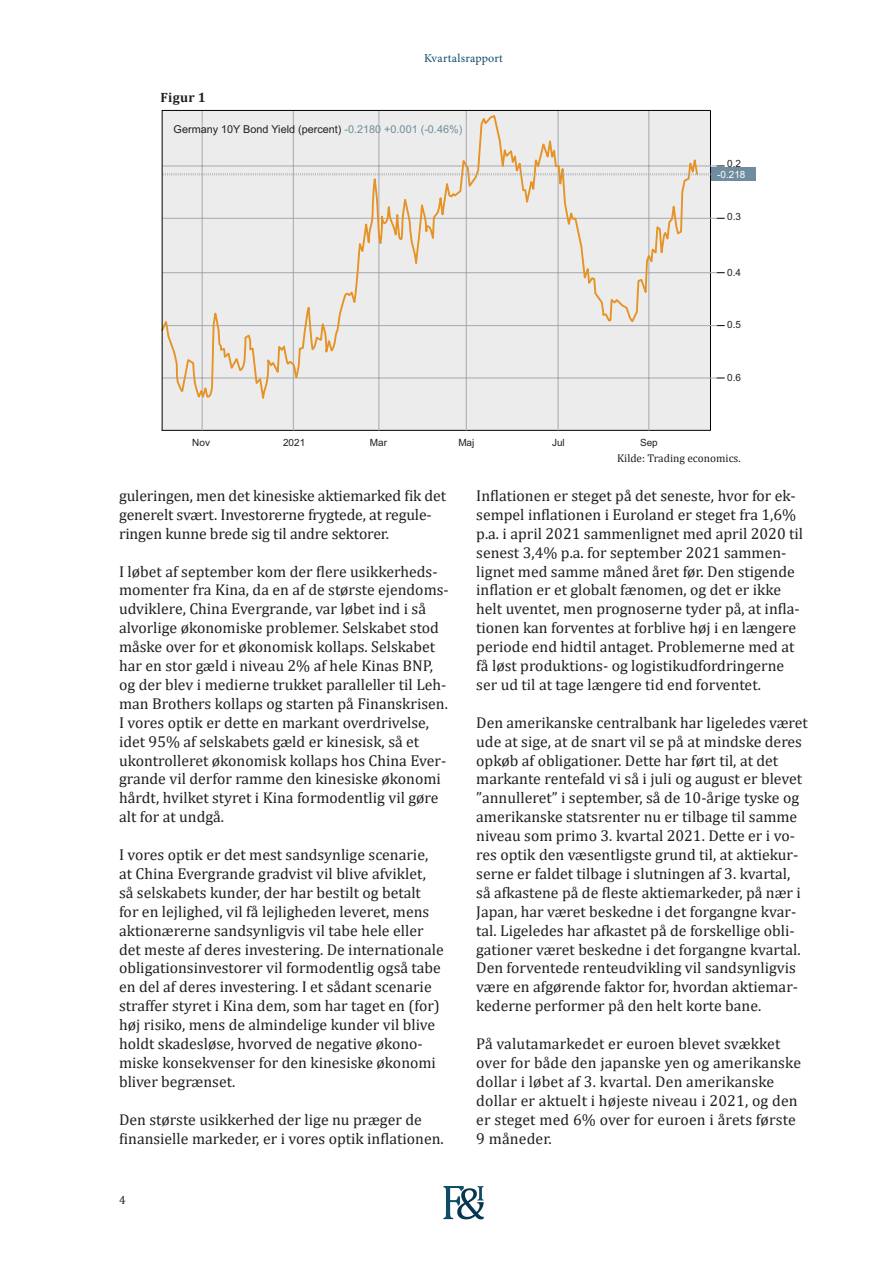
<style>
.page{position:relative;width:893px;height:1263px;background:#fff}
.page>*{position:absolute;margin:0;border:0;box-sizing:border-box;transform-origin:0 0}
.t1{font:15.75px/18.9px "Cambria";color:#231f20}
.t2{font:700 13.5px "Cambria";letter-spacing:.02em;color:#231f20}
.t3{font:12px "Minion Pro";letter-spacing:.015em;color:#0e4c67}
.t4{font:12px "Cambria";color:#231f20}
.t5{font:11.25px "Cambria";color:#231f20}
.t6{font:10.8px "Arial";color:#231f20}
.t7{font:9.9px "Arial";color:#231f20}
.t8{font:9.9px "Arial";color:#fff}
.s1{color:#6f8d9f}
</style>
<div class="page">
<svg style="left:443px;top:1186px;width:41px;height:33px"></svg>
<div style="left:710px;top:167px;width:46px;height:14px;background:#6f8d9f"></div>
<hr style="left:163px;top:166px;width:554px;height:1px;background:#a8a9ad">
<hr style="left:163px;top:218px;width:554px;height:1px;background:#a8a9ad">
<hr style="left:163px;top:272px;width:554px;height:1px;background:#a8a9ad">
<hr style="left:163px;top:325px;width:554px;height:1px;background:#a8a9ad">
<hr style="left:163px;top:378px;width:554px;height:1px;background:#a8a9ad">
<svg style="left:161px;top:110px;width:550px;height:321px;background:#e2e0dc"></svg>
<p class="t2" style="left:161px;top:88px;width:47px">Figur 1</p>
<p class="t3" style="left:424px;top:50px;width:80px">Kvartalsrapport</p>
<p class="t6" style="left:174px;top:122px;width:290px">Germany 10Y Bond Yield (percent) <span class="s1">-0.2180 +0.001 (-0.46%)</span></p>
<p class="t7" style="left:192px;top:436px;width:19px">Nov</p>
<p class="t7" style="left:283px;top:436px;width:24px">2021</p>
<p class="t7" style="left:370px;top:436px;width:19px">Mar</p>
<p class="t7" style="left:458px;top:436px;width:18px">Maj</p>
<p class="t7" style="left:552px;top:436px;width:14px">Jul</p>
<p class="t7" style="left:640px;top:436px;width:19px">Sep</p>
<p class="t7" style="left:727px;top:157px;width:15px">0.2</p>
<p class="t8" style="left:717px;top:167px;width:30px">-0.218</p>
<p class="t7" style="left:727px;top:210px;width:15px">0.3</p>
<p class="t7" style="left:727px;top:266px;width:15px">0.4</p>
<p class="t7" style="left:727px;top:317px;width:15px">0.5</p>
<p class="t7" style="left:727px;top:371px;width:15px">0.6</p>
<p class="t1" style="left:119px;top:486px;width:328px">guleringen, men det kinesiske aktiemarked fik det generelt svært. Investorerne frygtede, at regule&shy;ringen kunne brede sig til andre sektorer.</p>
<p class="t1" style="left:119px;top:562px;width:331px">I løbet af september kom der flere usikkerheds&shy;momenter fra Kina, da en af de største ejendoms&shy;udviklere, China Evergrande, var løbet ind i så alvorlige økonomiske problemer. Selskabet stod måske over for et økonomisk kollaps. Selskabet har en stor gæld i niveau 2% af hele Kinas BNP, og der blev i medierne trukket paralleller til Leh&shy;man Brothers kollaps og starten på Finanskrisen.<br>I vores optik er dette en markant overdrivelse, idet 95% af selskabets gæld er kinesisk, så et ukontrolleret økonomisk kollaps hos China Ever&shy;grande vil derfor ramme den kinesiske økonomi hårdt, hvilket styret i Kina formodentlig vil gøre alt for at undgå.</p>
<p class="t1" style="left:119px;top:845px;width:326px">I vores optik er det mest sandsynlige scenarie, at China Evergrande gradvist vil blive afviklet, så selskabets kunder, der har bestilt og betalt for en lejlighed, vil få lejligheden leveret, mens aktionærerne sandsynligvis vil tabe hele eller det meste af deres investering. De internationale obligationsinvestorer vil formodentlig også tabe en del af deres investering. I et sådant scenarie straffer styret i Kina dem, som har taget en (for) høj risiko, mens de almindelige kunder vil blive holdt skadesløse, hvorved de negative økono&shy;miske konsekvenser for den kinesiske økonomi bliver begrænset.</p>
<p class="t1" style="left:119px;top:1110px;width:326px">Den største usikkerhed der lige nu præger de finansielle markeder, er i vores optik inflationen.</p>
<p class="t4" style="left:119px;top:1193px;width:8px">4</p>
<p class="t5" style="left:617px;top:452px;width:125px">Kilde: Trading economics.</p>
<p class="t1" style="left:476px;top:486px;width:328px">Inflationen er steget på det seneste, hvor for ek&shy;sempel inflationen i Euroland er steget fra 1,6% p.a. i april 2021 sammenlignet med april 2020 til senest 3,4% p.a. for september 2021 sammen&shy;lignet med samme måned året før. Den stigende inflation er et globalt fænomen, og det er ikke helt uventet, men prognoserne tyder på, at infla&shy;tionen kan forventes at forblive høj i en længere periode end hidtil antaget. Problemerne med at få løst produktions- og logistikudfordringerne ser ud til at tage længere tid end forventet.</p>
<p class="t1" style="left:476px;top:713px;width:333px">Den amerikanske centralbank har ligeledes været ude at sige, at de snart vil se på at mindske deres opkøb af obligationer. Dette har ført til, at det markante rentefald vi så i juli og august er blevet ”annulleret” i september, så de 10-årige tyske og amerikanske statsrenter nu er tilbage til samme niveau som primo 3. kvartal 2021. Dette er i vo&shy;res optik den væsentligste grund til, at aktiekur&shy;serne er faldet tilbage i slutningen af 3. kvartal, så afkastene på de fleste aktiemarkeder, på nær i Japan, har været beskedne i det forgangne kvar&shy;tal. Ligeledes har afkastet på de forskellige obli&shy;gationer været beskedne i det forgangne kvartal.<br>Den forventede renteudvikling vil sandsynligvis være en afgørende faktor for, hvordan aktiemar&shy;kederne performer på den helt korte bane.</p>
<p class="t1" style="left:476px;top:1034px;width:326px">På valutamarkedet er euroen blevet svækket over for både den japanske yen og amerikanske dollar i løbet af 3. kvartal. Den amerikanske dollar er aktuelt i højeste niveau i 2021, og den er steget med 6% over for euroen i årets første 9 måneder.</p>
</div>
